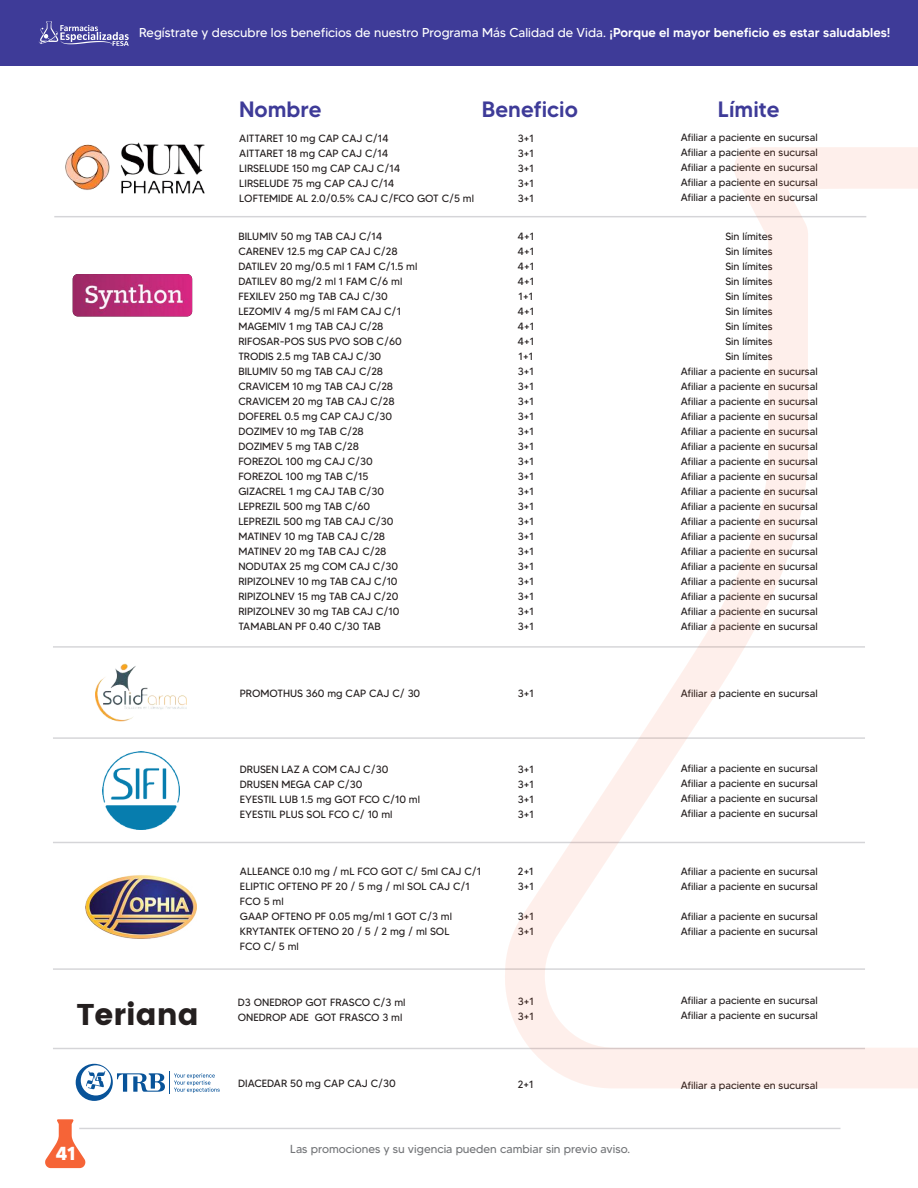
<style>
.page{position:relative;width:918px;height:1188px;background:#fff}
.page>*{position:absolute;margin:0;border:0;box-sizing:border-box;transform-origin:0 0}
.t1{font:30px "Poppins";color:#241f1f}
.t2{font:500 22.2px "MADETOMMY";color:#3e3b98}
.t3{font:700 18.9px "MADETOMMY";color:#fff}
.t4{font:12.9px "MADETOMMY";color:#fff}
.t5{font:11.7px "MADETOMMY";color:#737578}
.t6{font:10.5px/15px "MADETOMMY";color:#241f1f}
.s1{font-weight:500}
</style>
<div class="page">
<hr style="left:53px;top:737px;width:812px;height:2px;background:#96969e">
<hr style="left:53px;top:646px;width:812px;height:2px;background:#96969e">
<hr style="left:54px;top:216px;width:812px;height:1px;background:#96969e">
<hr style="left:53px;top:842px;width:812px;height:1px;background:#96969e">
<hr style="left:53px;top:968px;width:812px;height:2px;background:#96969e">
<img style="left:73px;top:274px;width:119px;height:42px">
<hr style="left:53px;top:1048px;width:812px;height:1px;background:#96969e">
<svg style="left:76px;top:1064px;width:144px;height:37px"></svg>
<hr style="left:79px;top:1128px;width:762px;height:1px;background:#96969e">
<svg style="left:45px;top:1119px;width:40px;height:49px"></svg>
<div style="left:0;top:0;width:918px;height:65px;background:#3e3b98"></div>
<svg style="left:39px;top:21px;width:90px;height:25px"></svg>
<svg style="left:505px;top:147px;width:413px;height:941px"></svg>
<img style="left:65px;top:143px;width:139px;height:50px">
<img style="left:85px;top:875px;width:112px;height:64px">
<img style="left:102px;top:751px;width:78px;height:78px">
<img style="left:96px;top:663px;width:90px;height:59px">
<p class="t4" style="left:139px;top:24px;width:753px">Regístrate y descubre los beneficios de nuestro Programa Más Calidad de Vida. <span class="s1">¡Porque el mayor beneficio es estar saludables!</span></p>
<h2 class="t2" style="left:239px;top:95px;width:84px">Nombre</h2>
<h2 class="t2" style="left:482px;top:95px;width:98px">Beneficio</h2>
<h2 class="t2" style="left:718px;top:95px;width:63px">Límite</h2>
<p class="t6" style="left:239px;top:131px;width:236px">AITTARET 10 mg CAP CAJ C/14<br>AITTARET 18 mg CAP CAJ C/14<br>LIRSELUDE 150 mg CAP CAJ C/14<br>LIRSELUDE 75 mg CAP CAJ C/14<br>LOFTEMIDE AL 2.0/0.5% CAJ C/FCO GOT C/5 ml</p>
<p class="t6" style="left:238px;top:229px;width:181px">BILUMIV 50 mg TAB CAJ C/14<br>CARENEV 12.5 mg CAP CAJ C/28<br>DATILEV 20 mg/0.5 ml 1 FAM C/1.5 ml<br>DATILEV 80 mg/2 ml 1 FAM C/6 ml<br>FEXILEV 250 mg TAB CAJ C/30<br>LEZOMIV 4 mg/5 ml FAM CAJ C/1<br>MAGEMIV 1 mg TAB CAJ C/28<br>RIFOSAR-POS SUS PVO SOB C/60<br>TRODIS 2.5 mg TAB CAJ C/30<br>BILUMIV 50 mg TAB CAJ C/28<br>CRAVICEM 10 mg TAB CAJ C/28<br>CRAVICEM 20 mg TAB CAJ C/28<br>DOFEREL 0.5 mg CAP CAJ C/30<br>DOZIMEV 10 mg TAB C/28<br>DOZIMEV 5 mg TAB C/28<br>FOREZOL 100 mg CAJ C/30<br>FOREZOL 100 mg TAB C/15<br>GIZACREL 1 mg CAJ TAB C/30<br>LEPREZIL 500 mg TAB C/60<br>LEPREZIL 500 mg TAB CAJ C/30<br>MATINEV 10 mg TAB CAJ C/28<br>MATINEV 20 mg TAB CAJ C/28<br>NODUTAX 25 mg COM CAJ C/30<br>RIPIZOLNEV 10 mg TAB CAJ C/10<br>RIPIZOLNEV 15 mg TAB CAJ C/20<br>RIPIZOLNEV 30 mg TAB CAJ C/10<br>TAMABLAN PF 0.40 C/30 TAB</p>
<p class="t6" style="left:518px;top:131px;width:18px;text-align:justify">3+1<br>3+1<br>3+1<br>3+1<br>3+1</p>
<p class="t6" style="left:681px;top:130px;width:138px;text-align:justify">Afiliar a paciente en sucursal Afiliar a paciente en sucursal Afiliar a paciente en sucursal Afiliar a paciente en sucursal Afiliar a paciente en sucursal</p>
<p class="t6" style="left:518px;top:229px;width:18px;text-align:justify">4+1<br>4+1<br>4+1<br>4+1<br>1+1<br>4+1<br>4+1<br>4+1<br>1+1</p>
<p class="t6" style="left:725px;top:229px;width:49px;text-align:justify">Sin límites Sin límites Sin límites Sin límites Sin límites Sin límites Sin límites Sin límites Sin límites</p>
<p class="t6" style="left:518px;top:364px;width:18px;text-align:justify">3+1<br>3+1<br>3+1<br>3+1<br>3+1<br>3+1<br>3+1<br>3+1<br>3+1<br>3+1<br>3+1<br>3+1<br>3+1<br>3+1<br>3+1<br>3+1<br>3+1<br>3+1</p>
<p class="t6" style="left:681px;top:364px;width:138px;text-align:justify">Afiliar a paciente en sucursal Afiliar a paciente en sucursal Afiliar a paciente en sucursal Afiliar a paciente en sucursal Afiliar a paciente en sucursal Afiliar a paciente en sucursal Afiliar a paciente en sucursal Afiliar a paciente en sucursal Afiliar a paciente en sucursal Afiliar a paciente en sucursal Afiliar a paciente en sucursal Afiliar a paciente en sucursal Afiliar a paciente en sucursal Afiliar a paciente en sucursal Afiliar a paciente en sucursal Afiliar a paciente en sucursal Afiliar a paciente en sucursal Afiliar a paciente en sucursal</p>
<p class="t6" style="left:240px;top:686px;width:182px">PROMOTHUS 360 mg CAP CAJ C/ 30</p>
<p class="t6" style="left:518px;top:686px;width:18px">3+1</p>
<p class="t6" style="left:681px;top:685px;width:138px">Afiliar a paciente en sucursal</p>
<p class="t6" style="left:240px;top:762px;width:182px">DRUSEN LAZ A COM CAJ C/30<br>DRUSEN MEGA CAP C/30<br>EYESTIL LUB 1.5 mg GOT FCO C/10 ml<br>EYESTIL PLUS SOL FCO C/ 10 ml</p>
<p class="t6" style="left:518px;top:762px;width:18px;text-align:justify">3+1<br>3+1<br>3+1<br>3+1</p>
<p class="t6" style="left:681px;top:761px;width:138px;text-align:justify">Afiliar a paciente en sucursal Afiliar a paciente en sucursal Afiliar a paciente en sucursal Afiliar a paciente en sucursal</p>
<p class="t6" style="left:240px;top:864px;width:243px">ALLEANCE 0.10 mg / mL FCO GOT C/ 5ml CAJ C/1<br>ELIPTIC OFTENO PF 20 / 5 mg / ml SOL CAJ C/1<br>FCO 5 ml<br>GAAP OFTENO PF 0.05 mg/ml 1 GOT C/3 ml<br>KRYTANTEK OFTENO 20 / 5 / 2 mg / ml SOL<br>FCO C/ 5 ml</p>
<p class="t6" style="left:681px;top:863px;width:138px">Afiliar a paciente en sucursal<br>Afiliar a paciente en sucursal</p>
<p class="t6" style="left:518px;top:863px;width:18px">2+1<br>3+1</p>
<p class="t6" style="left:518px;top:908px;width:18px">3+1<br>3+1</p>
<p class="t6" style="left:681px;top:908px;width:138px">Afiliar a paciente en sucursal<br>Afiliar a paciente en sucursal</p>
<p class="t6" style="left:681px;top:993px;width:138px">Afiliar a paciente en sucursal</p>
<p class="t6" style="left:238px;top:994px;width:169px">D3 ONEDROP GOT FRASCO C/3 ml<br>ONEDROP ADE GOT FRASCO 3 ml</p>
<p class="t6" style="left:518px;top:994px;width:18px">3+1<br>3+1</p>
<h1 class="t1" style="left:76px;top:997px;width:124px">Teriana</h1>
<p class="t6" style="left:681px;top:1008px;width:138px">Afiliar a paciente en sucursal</p>
<h3 class="t3" style="left:55px;top:1141px;width:22px">41</h3>
<p class="t6" style="left:238px;top:1076px;width:159px">DIACEDAR 50 mg CAP CAJ C/30</p>
<p class="t6" style="left:518px;top:1077px;width:17px">2+1</p>
<p class="t6" style="left:681px;top:1077px;width:138px">Afiliar a paciente en sucursal</p>
<p class="t5" style="left:290px;top:1142px;width:342px">Las promociones y su vigencia pueden cambiar sin previo aviso.</p>
</div>
